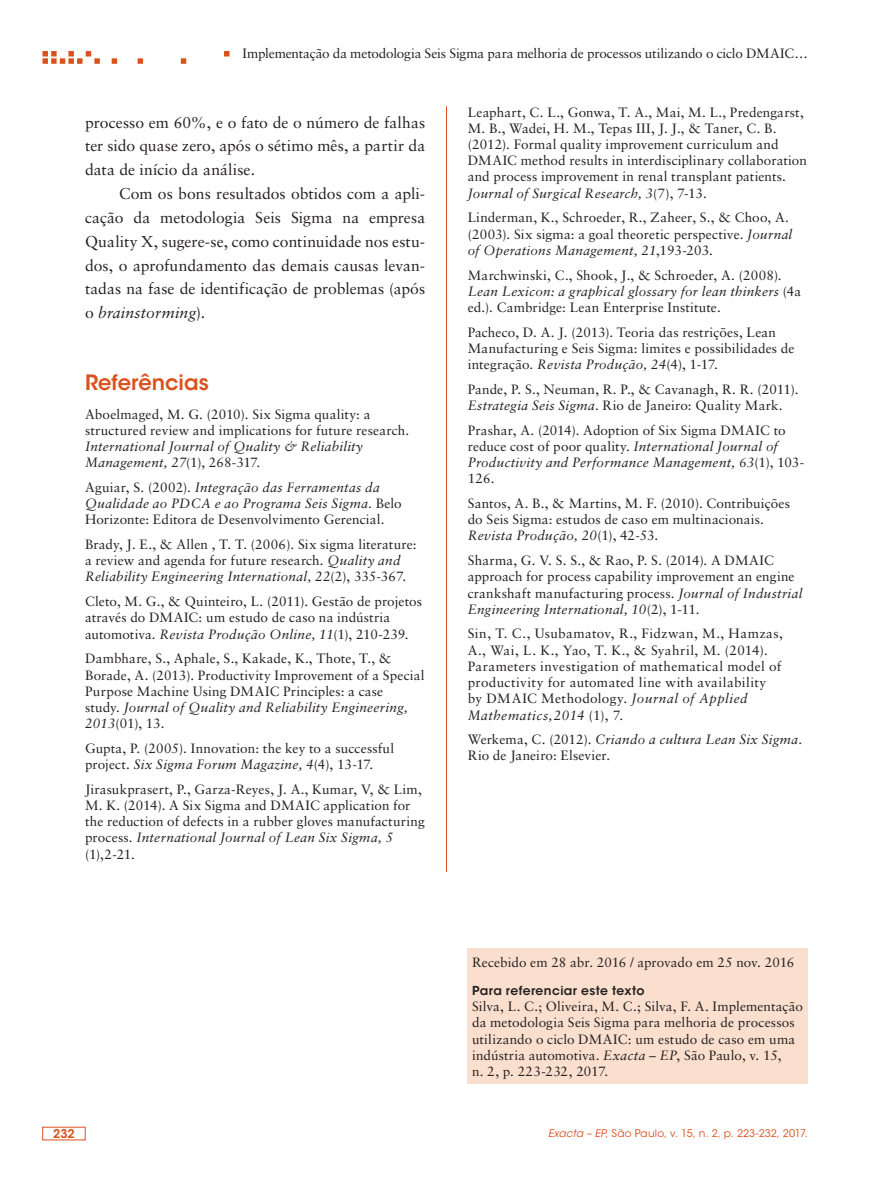
<style>
.page{position:relative;width:893px;height:1191px;background:#fff}
.page>*{position:absolute;margin:0;border:0;box-sizing:border-box;transform-origin:0 0}
.ex_Subtitulo_-_refs{font:600 21px "ITC Avant Garde Std";color:#da511d}
.ex_Normal{font:15.75px/23.9px "Sabon LT Std";letter-spacing:.005em;color:#231f20;text-align:justify}
.ex_Referencias{font:13.5px/16.2px "Sabon LT Std";letter-spacing:.01em;color:#231f20}
.ex_Referencias-2{font:13.5px/16.2px "Sabon LT Std";letter-spacing:.03em;color:#231f20}
.ex_Referencias-3{font:13.5px "Sabon LT Std";letter-spacing:-.01em;color:#231f20}
.ex_Tabela_-_titulo{font:600 12.3px "ITC Avant Garde Std";letter-spacing:.03em;color:#231f20}
.t1{font:600 12px "ITC Avant Garde Std";color:#da511d}
.t2{font:10.5px "ITC Avant Garde Std";letter-spacing:.01em;color:#da511d}
.s1{font-style:italic}
</style>
<div class="page">
<svg style="left:43px;top:51px;width:186px;height:13px"></svg>
<hr style="left:446px;top:106px;width:1px;height:766px;background:#da511d">
<div style="left:468px;top:948px;width:340px;height:136px;background:#fadfce"></div>
<p class="ex_Referencias-3" style="left:242px;top:45px;width:567px">Implementação da metodologia Seis Sigma para melhoria de processos utilizando o ciclo DMAIC…</p>
<p class="ex_Normal" style="left:85px;top:110px;width:342px">processo em 60%, e o fato de o número de falhas ter sido quase zero, após o sétimo mês, a partir da data de início da análise.</p>
<p class="ex_Normal" style="left:85px;top:181px;width:342px;text-indent:34px">Com os bons resultados obtidos com a apli&shy;cação da metodologia Seis Sigma na empresa Quality X, sugere-se, como continuidade nos estu&shy;dos, o aprofundamento das demais causas levan&shy;tadas na fase de identificação de problemas (após o <span class="s1">brainstorming</span>).</p>
<p class="ex_Subtitulo_-_refs" style="left:85px;top:369px;width:125px">Referências</p>
<p class="ex_Referencias" style="left:85px;top:406px;width:326px">Aboelmaged, M. G. (2010). Six Sigma quality: a structured review and implications for future research.<br><span class="s1">International Journal of Quality &amp; Reliability Management, 27</span>(1), 268-317.</p>
<p class="ex_Referencias" style="left:85px;top:479px;width:318px">Aguiar, S. (2002). <span class="s1">Integração das Ferramentas da<br>Qualidade ao PDCA e ao Programa Seis Sigma</span>. Belo<br>Horizonte: Editora de Desenvolvimento Gerencial.</p>
<p class="ex_Referencias" style="left:85px;top:536px;width:333px">Brady, J. E., &amp; Allen , T. T. (2006). Six sigma literature: a review and agenda for future research. <span class="s1">Quality and<br>Reliability Engineering International, 22</span>(2), 335-367.</p>
<p class="ex_Referencias" style="left:85px;top:593px;width:339px">Cleto, M. G., &amp; Quinteiro, L. (2011). Gestão de projetos através do DMAIC: um estudo de caso na indústria automotiva. <span class="s1">Revista Produção Online, 11</span>(1), 210-239.</p>
<p class="ex_Referencias" style="left:85px;top:650px;width:341px">Dambhare, S., Aphale, S., Kakade, K., Thote, T., &amp; Borade, A. (2013). Productivity Improvement of a Special Purpose Machine Using DMAIC Principles: a case<br>study. <span class="s1">Journal of Quality and Reliability Engineering, 2013</span>(01), 13.</p>
<p class="ex_Referencias" style="left:85px;top:740px;width:311px">Gupta, P. (2005). Innovation: the key to a successful project. <span class="s1">Six Sigma Forum Magazine, 4</span>(4), 13-17.</p>
<p class="ex_Referencias" style="left:85px;top:781px;width:341px">Jirasukprasert, P., Garza-Reyes, J. A., Kumar, V, &amp; Lim, M. K. (2014). A Six Sigma and DMAIC application for the reduction of defects in a rubber gloves manufacturing process. <span class="s1">International Journal of Lean Six Sigma, 5 </span>(1),2-21.</p>
<p class="ex_Referencias" style="left:468px;top:104px;width:341px">Leaphart, C. L., Gonwa, T. A., Mai, M. L., Predengarst, M. B., Wadei, H. M., Tepas III, J. J., &amp; Taner, C. B. (2012). Formal quality improvement curriculum and DMAIC method results in interdisciplinary collaboration and process improvement in renal transplant patients.<br><span class="s1">Journal of Surgical Research, 3</span>(7), 7-13.</p>
<p class="ex_Referencias" style="left:468px;top:209px;width:326px">Linderman, K., Schroeder, R., Zaheer, S., &amp; Choo, A. (2003). Six sigma: a goal theoretic perspective. <span class="s1">Journal of Operations Management, 21</span>,193-203.</p>
<p class="ex_Referencias" style="left:468px;top:266px;width:335px">Marchwinski, C., Shook, J., &amp; Schroeder, A. (2008).<br><span class="s1">Lean Lexicon: a graphical glossary for lean thinkers</span> (4a ed.). Cambridge: Lean Enterprise Institute.</p>
<p class="ex_Referencias" style="left:468px;top:324px;width:328px">Pacheco, D. A. J. (2013). Teoria das restrições, Lean<br>Manufacturing e Seis Sigma: limites e possibilidades de integração. <span class="s1">Revista Produção, 24</span>(4), 1-17.</p>
<p class="ex_Referencias" style="left:468px;top:381px;width:332px">Pande, P. S., Neuman, R. P., &amp; Cavanagh, R. R. (2011).<br><span class="s1">Estrategia Seis Sigma</span>. Rio de Janeiro: Quality Mark.</p>
<p class="ex_Referencias" style="left:468px;top:422px;width:338px">Prashar, A. (2014). Adoption of Six Sigma DMAIC to reduce cost of poor quality. <span class="s1">International Journal of Productivity and Performance Management, 63</span>(1), 103- 126.</p>
<p class="ex_Referencias" style="left:468px;top:495px;width:324px">Santos, A. B., &amp; Martins, M. F. (2010). Contribuições do Seis Sigma: estudos de caso em multinacionais<span class="s1">.<br>Revista Produção, 20</span>(1), 42-53.</p>
<p class="ex_Referencias" style="left:468px;top:552px;width:336px">Sharma, G. V. S. S., &amp; Rao, P. S. (2014). A DMAIC approach for process capability improvement an engine crankshaft manufacturing process. <span class="s1">Journal of Industrial Engineering International, 10</span>(2), 1-11.</p>
<p class="ex_Referencias-2" style="left:468px;top:625px;width:317px">Sin, T. C., Usubamatov, R., Fidzwan, M., Hamzas, A., Wai, L. K., Yao, T. K., &amp; Syahril, M. (2014).<br>Parameters investigation of mathematical model of productivity for automated line with availability by DMAIC Methodology. <span class="s1">Journal of Applied Mathematics,2014</span> (1), 7.</p>
<p class="ex_Referencias" style="left:468px;top:731px;width:336px">Werkema, C. (2012). <span class="s1">Criando a cultura Lean Six Sigma</span>.<br>Rio de Janeiro: Elsevier.</p>
<p class="ex_Referencias" style="left:472px;top:954px;width:324px">Recebido em 28 abr. 2016 / aprovado em 25 nov. 2016</p>
<p class="ex_Tabela_-_titulo" style="left:472px;top:982px;width:174px">Para referenciar este texto</p>
<p class="ex_Referencias" style="left:472px;top:998px;width:332px">Silva, L. C.; Oliveira, M. C.; Silva, F. A. Implementação da metodologia Seis Sigma para melhoria de processos utilizando o ciclo DMAIC: um estudo de caso em uma indústria automotiva. <span class="s1">Exacta – EP</span>, São Paulo, v. 15,<br>n. 2, p. 223-232, 2017.</p>
<p class="t1" style="left:53px;top:1126px;width:23px">232</p>
<p class="t2" style="left:548px;top:1127px;width:261px"><span class="s1">Exacta – EP</span>, São Paulo, v. 15, n. 2, p. 223-232, 2017.</p>
</div>
